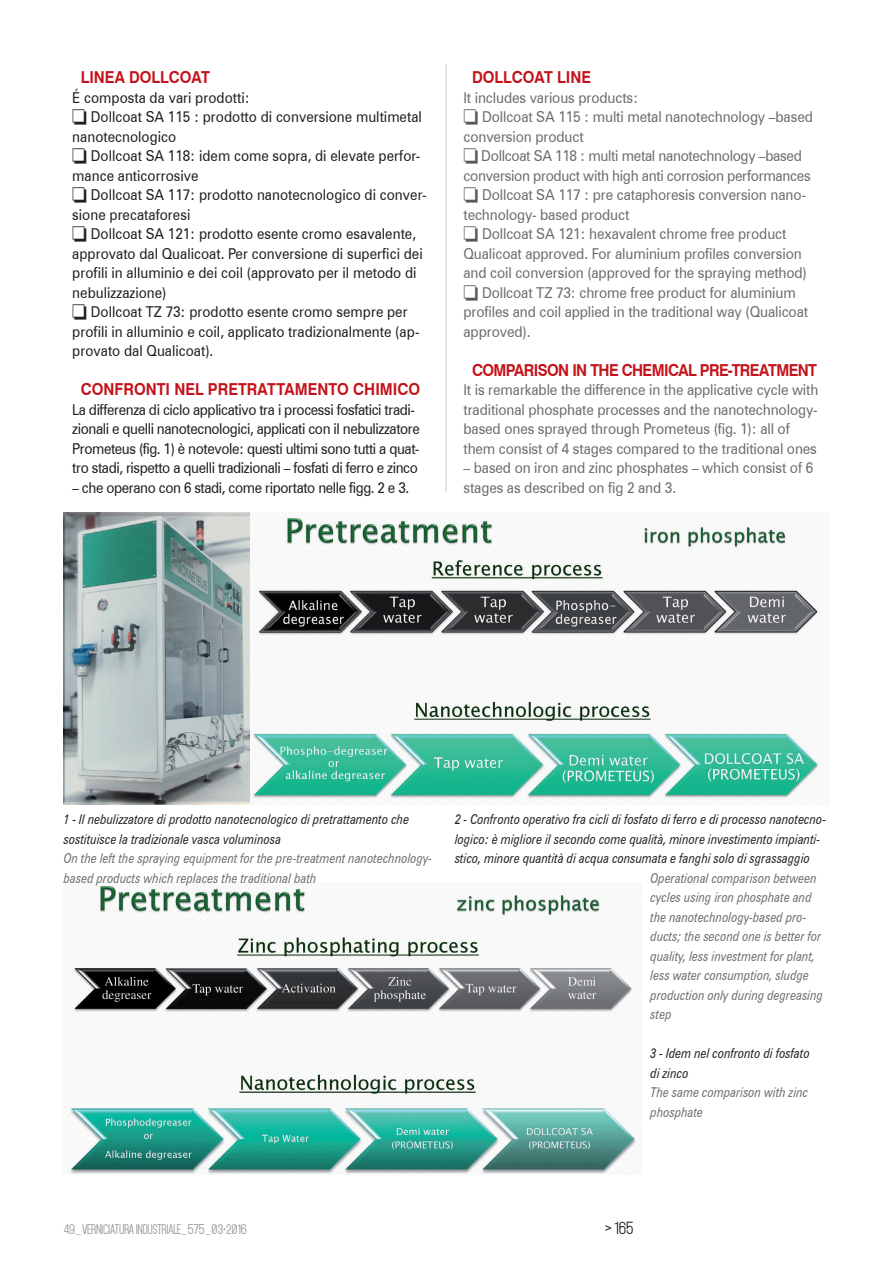
<style>
.page{position:relative;width:893px;height:1263px;background:#fff}
.page>*{position:absolute;margin:0;border:0;box-sizing:border-box;transform-origin:0 0}
.Testo{font:700 16.5px "Swiss 721 BT";color:#c4121a;scale:.9 1}
.Testo-2{font:700 16.5px "Swiss 721 BT";letter-spacing:-.04em;color:#c4121a;scale:.9 1}
.Testo-3{font:15px/19.5px "Zurich BT";letter-spacing:-.01em;color:#6c6d70;scale:.91 1}
.Testo-4{font:15px/19.5px "Zurich BT";color:#231f20;scale:.9 1}
.Testo-5{font:15px/19.5px "Zurich BT";letter-spacing:-.03em;color:#231f20;scale:.9 1}
.Numero_Pagina_DX{font:15px "Mohave";color:#231f20}
.Cartolina{font:italic 13.5px/19.5px "Zurich BT";color:#6c6d70;scale:.8 1}
.Cartolina-2{font:italic 13.5px/19.5px "Zurich BT";color:#231f20;scale:.8 1}
.t1{font:12px "Mohave";letter-spacing:-.03em;color:#939598}
.s1{color:#57585a}
</style>
<div class="page">
<hr style="left:446px;top:64px;width:1px;height:429px;background:#ccc">
<img style="left:64px;top:512px;width:765px;height:292px">
<img style="left:64px;top:883px;width:578px;height:292px">
<p class="Testo" style="left:81px;top:67px;width:145px">LINEA DOLLCOAT</p>
<p class="Testo-4" style="left:72px;top:87px;width:199px">É composta da vari prodotti:</p>
<p class="Testo-4" style="left:72px;top:106px;width:390px">□ Dollcoat SA 115 : prodotto di conversione multimetal nanotecnologico</p>
<p class="Testo-4" style="left:72px;top:145px;width:388px">□ Dollcoat SA 118: idem come sopra, di elevate perfor&shy;mance anticorrosive</p>
<p class="Testo-4" style="left:72px;top:184px;width:395px">□ Dollcoat SA 117: prodotto nanotecnologico di conver&shy;sione precataforesi</p>
<p class="Testo-4" style="left:72px;top:223px;width:391px">□ Dollcoat SA 121: prodotto esente cromo esavalente, approvato dal Qualicoat. Per conversione di superfici dei profili in alluminio e dei coil (approvato per il metodo di nebulizzazione)</p>
<p class="Testo-4" style="left:72px;top:301px;width:387px">□ Dollcoat TZ 73: prodotto esente cromo sempre per profili in alluminio e coil, applicato tradizionalmente (ap&shy;provato dal Qualicoat).</p>
<p class="Testo" style="left:81px;top:379px;width:379px">CONFRONTI NEL PRETRATTAMENTO CHIMICO</p>
<p class="Testo-5" style="left:72px;top:399px;width:388px">La differenza di ciclo applicativo tra i processi fosfatici tradi&shy;zionali e quelli nanotecnologici, applicati con il nebulizzatore Prometeus (fig. 1) è notevole: questi ultimi sono tutti a quat&shy;tro stadi, rispetto a quelli tradizionali – fosfati di ferro e zinco</p>
<p class="Testo-5" style="left:72px;top:477px;width:376px">– che operano con 6 stadi, come riportato nelle figg. 2 e 3.</p>
<p class="Testo" style="left:472px;top:67px;width:134px">DOLLCOAT LINE</p>
<p class="Testo-3" style="left:463px;top:87px;width:193px">It includes various products:</p>
<p class="Testo-3" style="left:463px;top:106px;width:385px"><span class="s1">□</span> Dollcoat SA 115 : multi metal nanotechnology –based conversion product</p>
<p class="Testo-3" style="left:463px;top:145px;width:383px"><span class="s1">□</span> Dollcoat SA 118 : multi metal nanotechnology –based conversion product with high anti corrosion performances</p>
<p class="Testo-3" style="left:463px;top:184px;width:378px"><span class="s1">□</span> Dollcoat SA 117 : pre cataphoresis conversion nano&shy;technology- based product</p>
<p class="Testo-3" style="left:463px;top:223px;width:379px"><span class="s1">□</span> Dollcoat SA 121: hexavalent chrome free product<br>Qualicoat approved. For aluminium profiles conversion and coil conversion (approved for the spraying method)</p>
<p class="Testo-3" style="left:463px;top:282px;width:380px"><span class="s1">□</span> Dollcoat TZ 73: chrome free product for aluminium profiles and coil applied in the traditional way (Qualicoat approved).</p>
<p class="Testo-2" style="left:472px;top:360px;width:385px">COMPARISON IN THE CHEMICAL PRE-TREATMENT</p>
<p class="Testo-3" style="left:463px;top:379px;width:392px">It is remarkable the difference in the applicative cycle with traditional phosphate processes and the nanotechnology&shy;based ones sprayed through Prometeus (fig. 1): all of them consist of 4 stages compared to the traditional ones</p>
<p class="Testo-3" style="left:463px;top:457px;width:386px">– based on iron and zinc phosphates – which consist of 6 stages as described on fig 2 and 3.</p>
<p class="Cartolina-2" style="left:64px;top:809px;width:433px">1 - Il nebulizzatore di prodotto nanotecnologico di pretrattamento che sostituisce la tradizionale vasca voluminosa</p>
<p class="Cartolina" style="left:64px;top:848px;width:462px">On the left the spraying equipment for the pre-treatment nanotechnology&shy;based products which replaces the traditional bath</p>
<p class="Cartolina-2" style="left:455px;top:809px;width:466px">2 - Confronto operativo fra cicli di fosfato di ferro e di processo nanotecno&shy;logico: è migliore il secondo come qualità, minore investimento impianti&shy;stico, minore quantità di acqua consumata e fanghi solo di sgrassaggio</p>
<p class="Cartolina" style="left:651px;top:868px;width:217px">Operational comparison between cycles using iron phosphate and the nanotechnology-based pro&shy;ducts; the second one is better for quality, less investment for plant, less water consumption, sludge production only during degreasing step</p>
<p class="Cartolina-2" style="left:651px;top:1043px;width:201px">3 - Idem nel confronto di fosfato di zinco</p>
<p class="Cartolina" style="left:651px;top:1082px;width:199px">The same comparison with zinc phosphate</p>
<p class="t1" style="left:64px;top:1221px;width:185px">49_VERNICIATURA INDUSTRIALE_575_03•2016</p>
<p class="Numero_Pagina_DX" style="left:605px;top:1219px;width:30px">&gt; 165</p>
</div>
